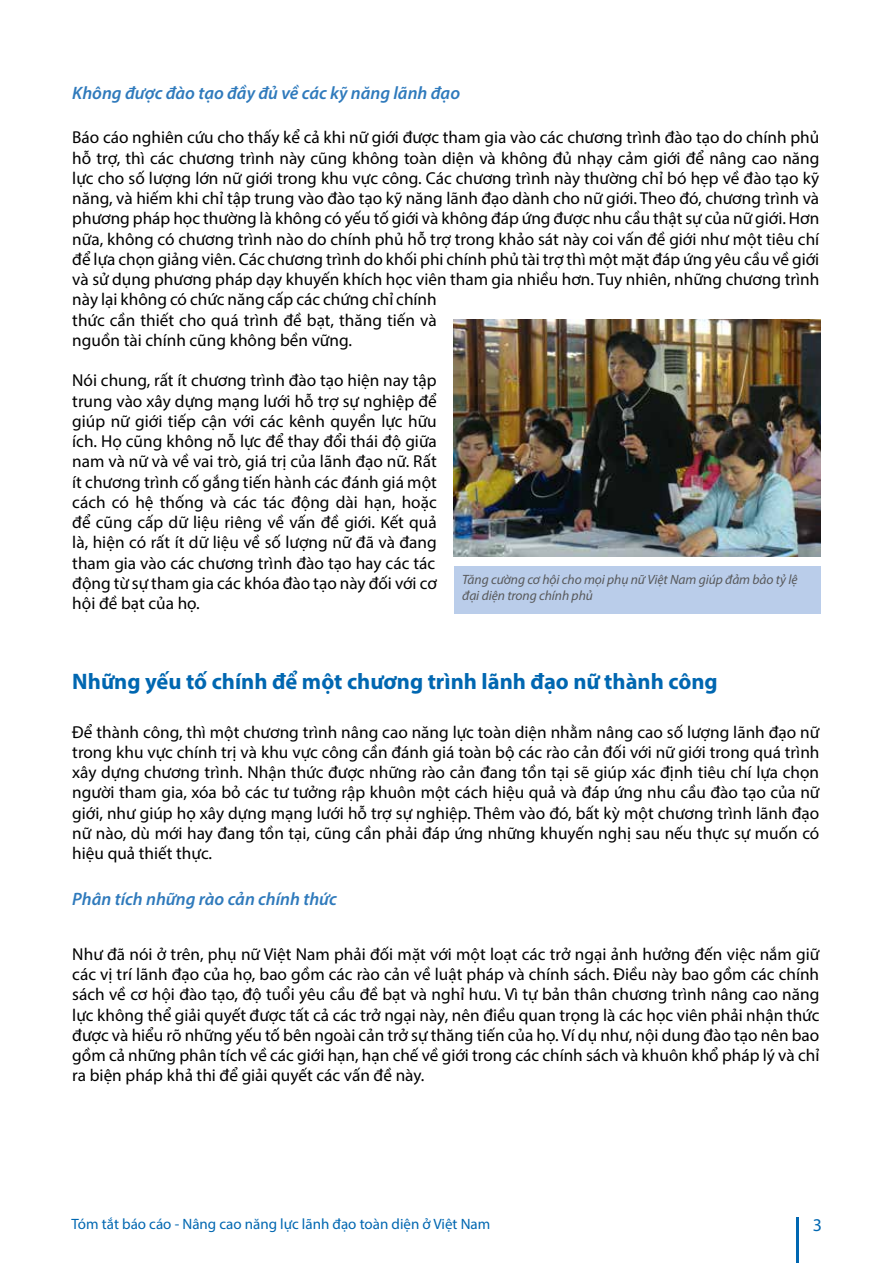
<style>
.page{position:relative;width:893px;height:1263px;background:#fff}
.page>*{position:absolute;margin:0;border:0;box-sizing:border-box;transform-origin:0 0}
.t1{font:700 22.5px "Myriad Pro";color:#0067b1}
.t2{font:italic 600 18px "Myriad Pro";color:#2f7abc}
.t3{font:18px "Myriad Pro";color:#0067b1}
.t4{font:17.25px/20.2px "Myriad Pro";color:#000;text-align:justify}
.t5{font:15px "Myriad Pro";color:#0067b1}
.t6{font:italic 13.5px/16.2px "Myriad Pro";letter-spacing:-.005em;color:#58595b}
</style>
<div class="page">
<hr style="left:796px;top:1217px;width:3px;height:46px;background:#0067b1">
<img style="left:454px;top:319px;width:367px;height:238px">
<div style="left:454px;top:566px;width:366px;height:48px;background:#bacdea"></div>
<p class="t2" style="left:72px;top:81px;width:389px">Không được đào tạo đầy đủ về các kỹ năng lãnh đạo</p>
<p class="t4" style="left:72px;top:127px;width:749px;text-align:left">Báo cáo nghiên cứu cho thấy kể cả khi nữ giới được tham gia vào các chương trình đào tạo do chính phủ hỗ trợ, thì các chương trình này cũng không toàn diện và không đủ nhạy cảm giới để nâng cao năng lực cho số lượng lớn nữ giới trong khu vực công. Các chương trình này thường chỉ bó hẹp về đào tạo kỹ năng, và hiếm khi chỉ tập trung vào đào tạo kỹ năng lãnh đạo dành cho nữ giới. Theo đó, chương trình và phương pháp học thường là không có yếu tố giới và không đáp ứng được nhu cầu thật sự của nữ giới. Hơn nữa, không có chương trình nào do chính phủ hỗ trợ trong khảo sát này coi vấn đề giới như một tiêu chí để lựa chọn giảng viên. Các chương trình do khối phi chính phủ tài trợ thì một mặt đáp ứng yêu cầu về giới và sử dụng phương pháp dạy khuyến khích học viên tham gia nhiều hơn. Tuy nhiên, những chương trình này lại không có chức năng cấp các chứng chỉ chính<br>thức cần thiết cho quá trình đề bạt, thăng tiến và<br>nguồn tài chính cũng không bền vững.</p>
<p class="t4" style="left:72px;top:370px;width:366px">Nói chung, rất ít chương trình đào tạo hiện nay tập trung vào xây dựng mạng lưới hỗ trợ sự nghiệp để giúp nữ giới tiếp cận với các kênh quyền lực hữu ích. Họ cũng không nỗ lực để thay đổi thái độ giữa nam và nữ và về vai trò, giá trị của lãnh đạo nữ. Rất ít chương trình cố gắng tiến hành các đánh giá một cách có hệ thống và các tác động dài hạn, hoặc để cũng cấp dữ liệu riêng về vấn đề giới. Kết quả là, hiện có rất ít dữ liệu về số lượng nữ đã và đang tham gia vào các chương trình đào tạo hay các tác động từ sự tham gia các khóa đào tạo này đối với cơ hội đề bạt của họ.</p>
<p class="t6" style="left:462px;top:571px;width:337px">Tăng cường cơ hội cho mọi phụ nữ Việt Nam giúp đảm bảo tỷ lệ đại diện trong chính phủ</p>
<h1 class="t1" style="left:72px;top:666px;width:647px">Những yếu tố chính để một chương trình lãnh đạo nữ thành công</h1>
<p class="t4" style="left:72px;top:721px;width:749px">Để thành công, thì một chương trình nâng cao năng lực toàn diện nhằm nâng cao số lượng lãnh đạo nữ trong khu vực chính trị và khu vực công cần đánh giá toàn bộ các rào cản đối với nữ giới trong quá trình xây dựng chương trình. Nhận thức được những rào cản đang tồn tại sẽ giúp xác định tiêu chí lựa chọn người tham gia, xóa bỏ các tư tưởng rập khuôn một cách hiệu quả và đáp ứng nhu cầu đào tạo của nữ giới, như giúp họ xây dựng mạng lưới hỗ trợ sự nghiệp. Thêm vào đó, bất kỳ một chương trình lãnh đạo nữ nào, dù mới hay đang tồn tại, cũng cần phải đáp ứng những khuyến nghị sau nếu thực sự muốn có hiệu quả thiết thực.</p>
<p class="t2" style="left:72px;top:888px;width:266px">Phân tích những rào cản chính thức</p>
<p class="t4" style="left:72px;top:944px;width:749px">Như đã nói ở trên, phụ nữ Việt Nam phải đối mặt với một loạt các trở ngại ảnh hưởng đến việc nắm giữ các vị trí lãnh đạo của họ, bao gồm các rào cản về luật pháp và chính sách. Điều này bao gồm các chính sách về cơ hội đào tạo, độ tuổi yêu cầu đề bạt và nghỉ hưu. Vì tự bản thân chương trình nâng cao năng lực không thể giải quyết được tất cả các trở ngại này, nên điều quan trọng là các học viên phải nhận thức được và hiểu rõ những yếu tố bên ngoài cản trở sự thăng tiến của họ. Ví dụ như, nội dung đào tạo nên bao gồm cả những phân tích về các giới hạn, hạn chế về giới trong các chính sách và khuôn khổ pháp lý và chỉ ra biện pháp khả thi để giải quyết các vấn đề này.</p>
<p class="t5" style="left:72px;top:1214px;width:420px">Tóm tắt báo cáo - Nâng cao năng lực lãnh đạo toàn diện ở Việt Nam</p>
<p class="t3" style="left:813px;top:1214px;width:11px">3</p>
</div>
